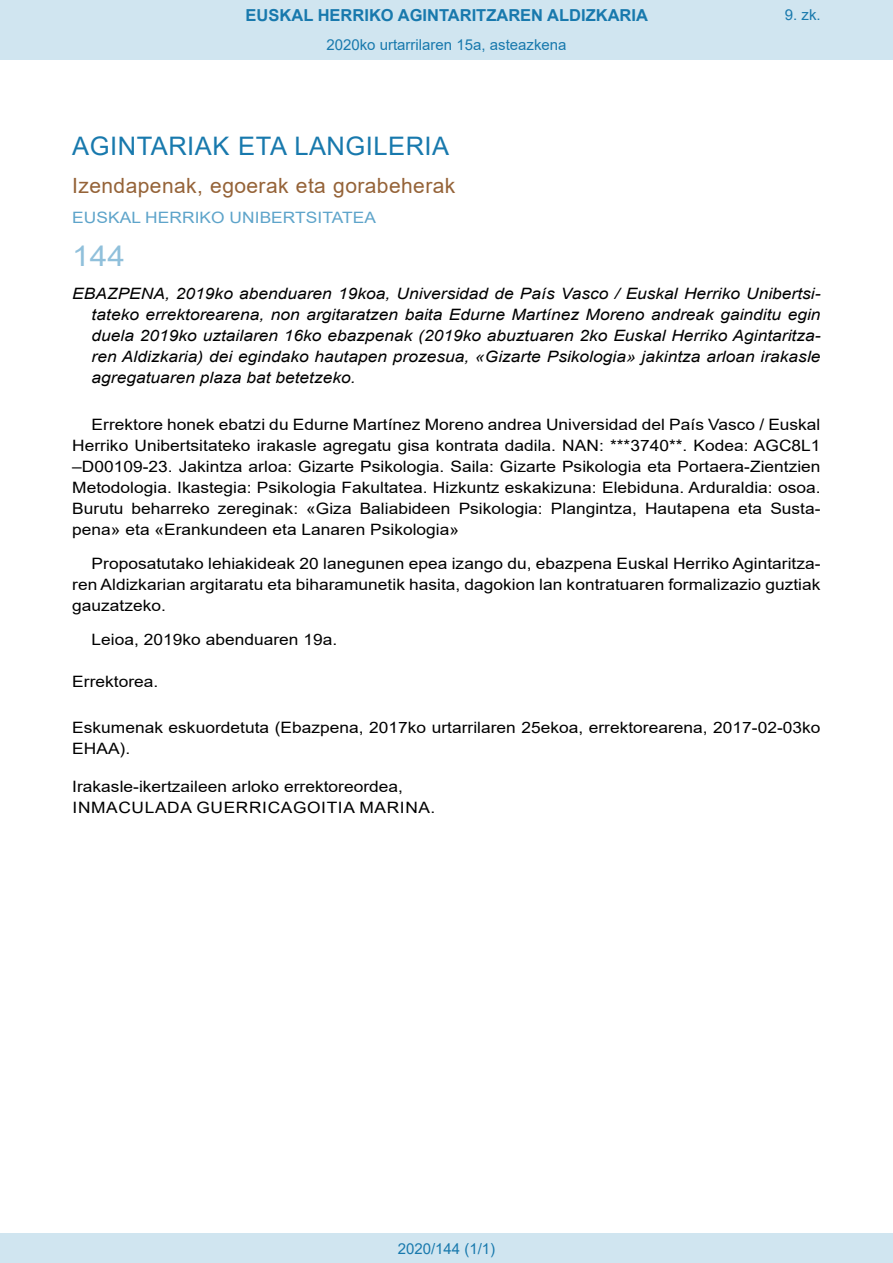
<style>
.page{position:relative;width:893px;height:1263px;background:#fff}
.page>*{position:absolute;margin:0;border:0;box-sizing:border-box;transform-origin:0 0}
.BOPVOrden{font:28.5px "Arial";color:#90c0db;scale:1.11 1}
.BOPVSeccion{font:25.5px "Arial";letter-spacing:.02em;color:#1879ad}
.BOPVSubseccion{font:21px "Arial";letter-spacing:.02em;color:#956338}
.t1{font:700 16.5px "Arial";color:#1879ad}
.BOPVDetalle{font:15.6px/21px "Arial";color:#000;text-align:justify;scale:1.11 1}
.BOPVTitulo{font:italic 15.6px/21px "Arial";color:#000;text-align:justify;scale:1.11 1}
.BOPVDisposicionTitul{font:15.6px/21px "Arial";color:#000;scale:1.11 1}
.BOPVFirmaPuesto{font:15.6px "Arial";color:#000;scale:1.11 1}
.BOPVFirmaNombre{font:15.6px "Arial";letter-spacing:.035em;color:#000;scale:1.11 1}
.BOPVOrganismo{font:15.6px "Arial";letter-spacing:.005em;color:#5ea4ca;scale:1.11 1}
.BOPVFirmaLugFec{font:15.6px "Arial";color:#000;scale:1.11 1}
.Paginacion_Centro{font:15px "Arial";color:#1879ad}
</style>
<div class="page">
<div style="left:0;top:0;width:893px;height:60px;background:#d0e5f0"></div>
<div style="left:0;top:1233px;width:893px;height:30px;background:#d0e5f0"></div>
<p class="t1" style="left:246px;top:3px;width:404px">EUSKAL HERRIKO AGINTARITZAREN ALDIZKARIA</p>
<p class="Paginacion_Centro" style="left:326px;top:35px;width:242px">2020ko urtarrilaren 15a, asteazkena</p>
<p class="Paginacion_Centro" style="left:785px;top:5px;width:37px">9. zk.</p>
<p class="BOPVSeccion" style="left:72px;top:128px;width:378px">AGINTARIAK ETA LANGILERIA</p>
<p class="BOPVSubseccion" style="left:72px;top:171px;width:385px">Izendapenak, egoerak eta gorabeherak</p>
<p class="BOPVOrganismo" style="left:72px;top:207px;width:275px">EUSKAL HERRIKO UNIBERTSITATEA</p>
<p class="BOPVOrden" style="left:72px;top:236px;width:49px">144</p>
<p class="BOPVTitulo" style="left:92px;top:284px;width:658px;text-indent:-19px">EBAZPENA, 2019ko abenduaren 19koa, Universidad de País Vasco / Euskal Herriko Unibertsi&shy;tateko errektorearena, non argitaratzen baita Edurne Martínez Moreno andreak gainditu egin duela 2019ko uztailaren 16ko ebazpenak (2019ko abuztuaren 2ko Euskal Herriko Agintaritza&shy;ren Aldizkaria) dei egindako hautapen prozesua, «Gizarte Psikologia» jakintza arloan irakasle agregatuaren plaza bat betetzeko.</p>
<p class="BOPVDetalle" style="left:72px;top:414px;width:676px;text-indent:19px">Errektore honek ebatzi du Edurne Martínez Moreno andrea Universidad del País Vasco / Euskal Herriko Unibertsitateko irakasle agregatu gisa kontrata dadila. NAN: ***3740**. Kodea: AGC8L1 –D00109-23. Jakintza arloa: Gizarte Psikologia. Saila: Gizarte Psikologia eta Portaera-Zientzien Metodologia. Ikastegia: Psikologia Fakultatea. Hizkuntz eskakizuna: Elebiduna. Arduraldia: osoa.<br>Burutu beharreko zereginak: «Giza Baliabideen Psikologia: Plangintza, Hautapena eta Susta&shy;pena» eta «Erankundeen eta Lanaren Psikologia»</p>
<p class="BOPVDetalle" style="left:72px;top:553px;width:676px;text-indent:19px">Proposatutako lehiakideak 20 lanegunen epea izango du, ebazpena Euskal Herriko Agintaritza&shy;ren Aldizkarian argitaratu eta biharamunetik hasita, dagokion lan kontratuaren formalizazio guztiak gauzatzeko.</p>
<p class="BOPVFirmaLugFec" style="left:92px;top:628px;width:223px">Leioa, 2019ko abenduaren 19a.</p>
<p class="BOPVDisposicionTitul" style="left:72px;top:671px;width:79px">Errektorea.</p>
<p class="BOPVDisposicionTitul" style="left:72px;top:717px;width:676px">Eskumenak eskuordetuta (Ebazpena, 2017ko urtarrilaren 25ekoa, errektorearena, 2017-02-03ko<br>EHAA).</p>
<p class="BOPVFirmaPuesto" style="left:72px;top:776px;width:299px">Irakasle-ikertzaileen arloko errektoreordea,</p>
<p class="BOPVFirmaNombre" style="left:73px;top:797px;width:328px">INMACULADA GUERRICAGOITIA MARINA.</p>
<p class="Paginacion_Centro" style="left:398px;top:1238px;width:99px">2020/144 (1/1)</p>
</div>
